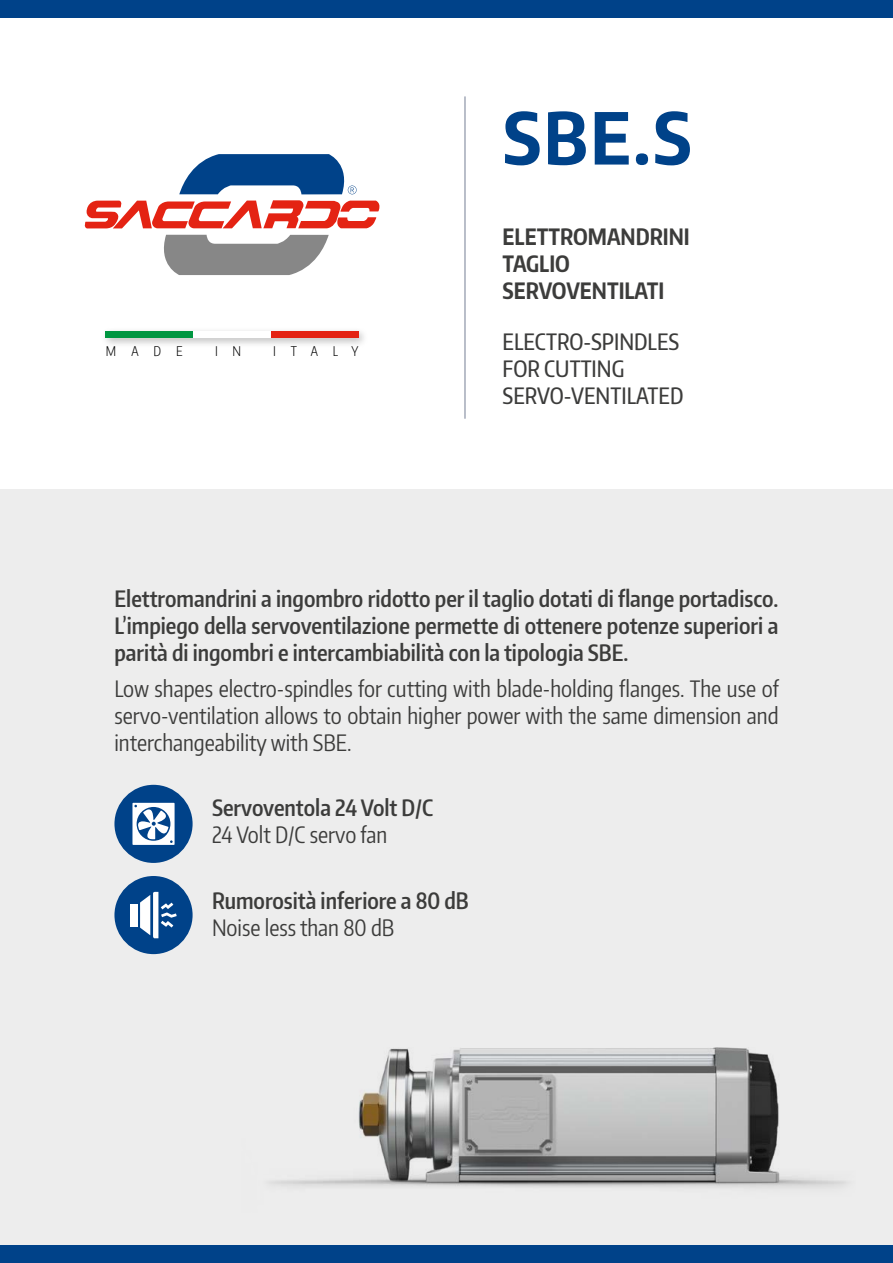
<style>
.page{position:relative;width:893px;height:1263px;background:#fff}
.page>*{position:absolute;margin:0;border:0;box-sizing:border-box;transform-origin:0 0}
.t1{font:700 70.95px "Encode Sans Condensed";color:#004289}
.t2{font:600 22.5px/27px "Encode Sans Compressed";color:#3c3c3b;text-align:justify}
.t3{font:22.5px/27px "Encode Sans Compressed";color:#3c3c3b;text-align:justify}
.t4{font:500 22.5px/27px "Encode Sans Compressed";color:#3c3c3b}
.t5{font:700 22.5px/27px "Encode Sans Compressed";color:#3c3c3b}
.t6{font:300 13.35px "Encode Sans Compressed";letter-spacing:1.1em;color:#000}
</style>
<div class="page">
<div style="left:0;top:490px;width:893px;height:756px;background:#ededed"></div>
<div style="left:0;top:0;width:893px;height:17px;background:#004289"></div>
<div style="left:0;top:1246px;width:893px;height:17px;background:#004289"></div>
<div style="left:114px;top:876px;width:79px;height:78px;background:#004289;border-radius:50%"></div>
<div style="left:130px;top:904px;width:7px;height:22px;background:#fff"></div>
<svg style="left:140px;top:892px;width:37px;height:46px"></svg>
<div style="left:114px;top:785px;width:79px;height:78px;background:#004289;border-radius:50%"></div>
<svg style="left:132px;top:803px;width:43px;height:42px"></svg>
<img style="left:269px;top:1047px;width:578px;height:141px">
<hr style="left:464px;top:96px;width:2px;height:323px;background:#a3a9b8">
<svg style="left:84px;top:200px;width:295px;height:28px"></svg>
<svg style="left:164px;top:235px;width:165px;height:40px"></svg>
<svg style="left:179px;top:154px;width:178px;height:40px"></svg>
<div style="left:101px;top:327px;width:268px;height:21px;background:#000;opacity:.3"></div>
<div style="left:193px;top:332px;width:78px;height:6px;background:#fff"></div>
<div style="left:106px;top:332px;width:87px;height:6px;background:#009641"></div>
<div style="left:271px;top:332px;width:87px;height:6px;background:#e42313"></div>
<p class="t6" style="left:106px;top:342px;width:78px">MADE</p>
<p class="t6" style="left:215px;top:342px;width:28px">I N</p>
<p class="t6" style="left:273px;top:342px;width:87px">ITALY</p>
<h1 class="t1" style="left:503px;top:91px;width:191px">SBE.S</h1>
<p class="t5" style="left:503px;top:223px;width:189px">ELETTROMANDRINI<br>TAGLIO<br>SERVOVENTILATI</p>
<p class="t4" style="left:503px;top:327px;width:182px">ELECTRO-SPINDLES<br>FOR CUTTING<br>SERVO-VENTILATED</p>
<p class="t2" style="left:114px;top:585px;width:666px">Elettromandrini a ingombro ridotto per il taglio dotati di flange portadisco.<br>L’impiego della servoventilazione permette di ottenere potenze superiori a parità di ingombri e intercambiabilità con la tipologia SBE.</p>
<p class="t3" style="left:114px;top:674px;width:666px">Low shapes electro-spindles for cutting with blade-holding flanges. The use of servo-ventilation allows to obtain higher power with the same dimension and interchangeability with SBE.</p>
<p class="t2" style="left:212px;top:793px;width:223px">Servoventola 24 Volt D/C</p>
<p class="t3" style="left:212px;top:820px;width:177px">24 Volt D/C servo fan</p>
<p class="t2" style="left:212px;top:886px;width:258px">Rumorosità inferiore a 80 dB</p>
<p class="t3" style="left:212px;top:913px;width:184px">Noise less than 80 dB</p>
</div>
